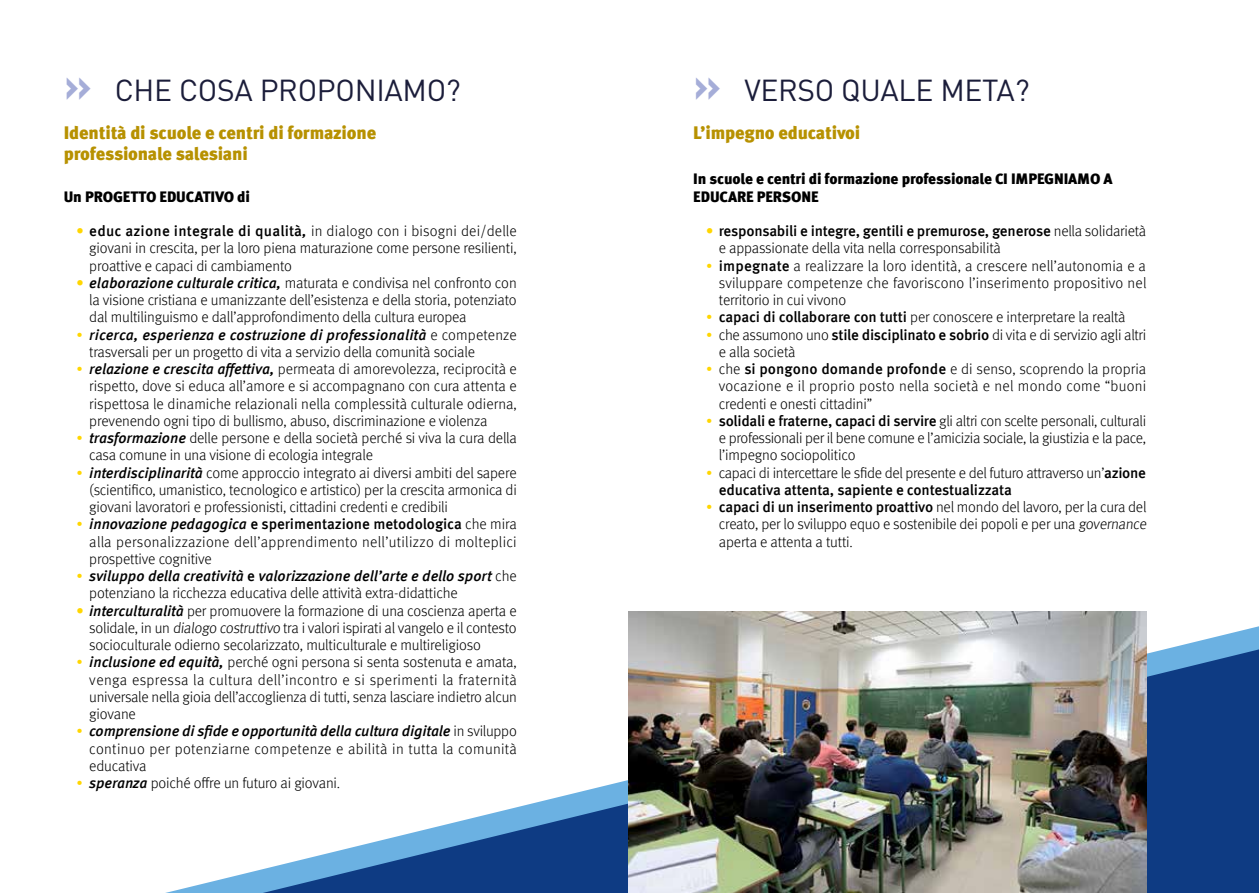
<style>
.page{position:relative;width:1259px;height:893px;background:#fff}
.page>*{position:absolute;margin:0;border:0;box-sizing:border-box;transform-origin:0 0}
.t1{font:30px "DIN";letter-spacing:-.01em;color:#1b1d3a}
.t2{font:900 18px/21px "Meta Pro";letter-spacing:-.01em;color:#b79100}
.t3{font:300 15px/17.2px "Meta Pro";letter-spacing:-.01em;color:#000;text-align:justify}
.t4{font:900 15px/17.2px "Meta Pro";letter-spacing:-.01em;color:#000}
.s1{font-weight:700;font-size:45px;color:#a5add8}
.s2{font-weight:900;color:#ffd600}
.s3{font-weight:500}
.s4{font-weight:500;font-style:italic}
.s5{color:#ffd600}
</style>
<div class="page">
<svg style="left:165px;top:626px;width:1094px;height:267px"></svg>
<svg style="left:263px;top:649px;width:996px;height:244px"></svg>
<img style="left:629px;top:611px;width:517px;height:282px">
<h1 class="t1" style="left:64px;top:72px;width:398px"><span class="s1">»</span> CHE COSA PROPONIAMO?</h1>
<p class="t2" style="left:64px;top:122px;width:314px">Identità di scuole e centri di formazione professionale salesiani</p>
<p class="t4" style="left:64px;top:187px;width:188px">Un PROGETTO EDUCATIVO di</p>
<p class="t3" style="left:89px;top:222px;width:429px;text-indent:-13px"><span class="s2">•</span> <span class="s3">educ azione integrale di qualità</span><span class="s4">,</span> in dialogo con i bisogni dei/delle giovani in crescita, per la loro piena maturazione come persone resilienti, proattive e capaci di cambiamento</p>
<p class="t3" style="left:89px;top:273px;width:429px;text-indent:-13px"><span class="s2">•</span> <span class="s4">elaborazione culturale critica,</span> maturata e condivisa nel confronto con la visione cristiana e umanizzante dell’esistenza e della storia, potenziato dal multilinguismo e dall’approfondimento della cultura europea</p>
<p class="t3" style="left:89px;top:325px;width:429px;text-indent:-13px"><span class="s5">•</span> <span class="s4">ricerca, esperienza e costruzione di professionalità</span> e competenze trasversali per un progetto di vita a servizio della comunità sociale</p>
<p class="t3" style="left:89px;top:360px;width:429px;text-indent:-13px"><span class="s5">•</span> <span class="s4">relazione e crescita affettiva,</span> permeata di amorevolezza, reciprocità e rispetto, dove si educa all’amore e si accompagnano con cura attenta e rispettosa le dinamiche relazionali nella complessità culturale odierna, prevenendo ogni tipo di bullismo, abuso, discriminazione e violenza</p>
<p class="t3" style="left:89px;top:429px;width:429px;text-indent:-13px"><span class="s5">•</span> <span class="s4">trasformazione</span> delle persone e della società perché si viva la cura della casa comune in una visione di ecologia integrale</p>
<p class="t3" style="left:89px;top:463px;width:429px;text-indent:-13px"><span class="s5">•</span> <span class="s4">interdisciplinarità</span> come approccio integrato ai diversi ambiti del sapere (scientifico, umanistico, tecnologico e artistico) per la crescita armonica di giovani lavoratori e professionisti, cittadini credenti e credibili</p>
<p class="t3" style="left:89px;top:515px;width:429px;text-indent:-13px"><span class="s5">•</span> <span class="s4">innovazione pedagogica</span> <span class="s3">e sperimentazione metodologica</span> che mira alla personalizzazione dell’apprendimento nell’utilizzo di molteplici prospettive cognitive</p>
<p class="t3" style="left:89px;top:567px;width:429px;text-indent:-13px"><span class="s5">•</span> <span class="s4">sviluppo della creatività</span> <span class="s3">e</span> <span class="s4">valorizzazione dell’arte e dello sport</span> che potenziano la ricchezza educativa delle attività extra-didattiche</p>
<p class="t3" style="left:89px;top:601px;width:429px;text-indent:-13px"><span class="s2">•</span> <span class="s4">interculturalità</span> per promuovere la formazione di una coscienza aperta e solidale, in un dialogo costruttivo tra i valori ispirati al vangelo e il contesto socioculturale odierno secolarizzato, multiculturale e multireligioso</p>
<p class="t3" style="left:89px;top:653px;width:429px;text-indent:-13px"><span class="s5">•</span> <span class="s4">inclusione ed equità,</span> perché ogni persona si senta sostenuta e amata, venga espressa la cultura dell’incontro e si sperimenti la fraternità universale nella gioia dell’accoglienza di tutti, senza lasciare indietro alcun giovane</p>
<p class="t3" style="left:89px;top:722px;width:429px;text-indent:-13px"><span class="s5">•</span> <span class="s4">comprensione di sfide e opportunità della cultura digitale</span> in sviluppo continuo per potenziarne competenze e abilità in tutta la comunità educativa</p>
<p class="t3" style="left:77px;top:774px;width:265px"><span class="s5">•</span> <span class="s4">speranza</span> poiché offre un futuro ai giovani.</p>
<h1 class="t1" style="left:693px;top:72px;width:338px"><span class="s1">»</span> VERSO QUALE META?</h1>
<p class="t2" style="left:693px;top:122px;width:169px">L’impegno educativoi</p>
<p class="t4" style="left:693px;top:170px;width:421px">In scuole e centri di formazione professionale CI IMPEGNIAMO A<br>EDUCARE PERSONE</p>
<p class="t3" style="left:719px;top:222px;width:429px;text-indent:-13px"><span class="s2">•</span> <span class="s3">responsabili e integre, gentili e premurose, generose</span> nella solidarietà e appassionate della vita nella corresponsabilità</p>
<p class="t3" style="left:719px;top:256px;width:429px;text-indent:-13px"><span class="s5">•</span> <span class="s3">impegnate</span> a realizzare la loro identità, a crescere nell’autonomia e a sviluppare competenze che favoriscono l’inserimento propositivo nel territorio in cui vivono</p>
<p class="t3" style="left:706px;top:308px;width:421px"><span class="s5">•</span> <span class="s3">capaci di collaborare con tutti</span> per conoscere e interpretare la realtà</p>
<p class="t3" style="left:719px;top:325px;width:429px;text-indent:-13px"><span class="s5">•</span> che assumono uno <span class="s3">stile disciplinato e sobrio</span> di vita e di servizio agli altri e alla società</p>
<p class="t3" style="left:719px;top:360px;width:429px;text-indent:-13px"><span class="s5">•</span> che <span class="s3">si pongono domande profonde</span> e di senso, scoprendo la propria vocazione e il proprio posto nella società e nel mondo come “buoni credenti e onesti cittadini”</p>
<p class="t3" style="left:719px;top:411px;width:429px;text-indent:-13px"><span class="s5">•</span> <span class="s3">solidali e fraterne, capaci di servire</span> gli altri con scelte personali, culturali e professionali per il bene comune e l’amicizia sociale, la giustizia e la pace, l’impegno sociopolitico</p>
<p class="t3" style="left:719px;top:463px;width:429px;text-indent:-13px"><span class="s5">•</span> capaci di intercettare le sfide del presente e del futuro attraverso un’<span class="s3">azione educativa attenta, sapiente e contestualizzata</span></p>
<p class="t3" style="left:719px;top:498px;width:431px;text-align:left;text-indent:-13px"><span class="s5">•</span> <span class="s3">capaci di un inserimento proattivo</span> nel mondo del lavoro, per la cura del creato, per lo sviluppo equo e sostenibile dei popoli e per una governance aperta e attenta a tutti.</p>
</div>
